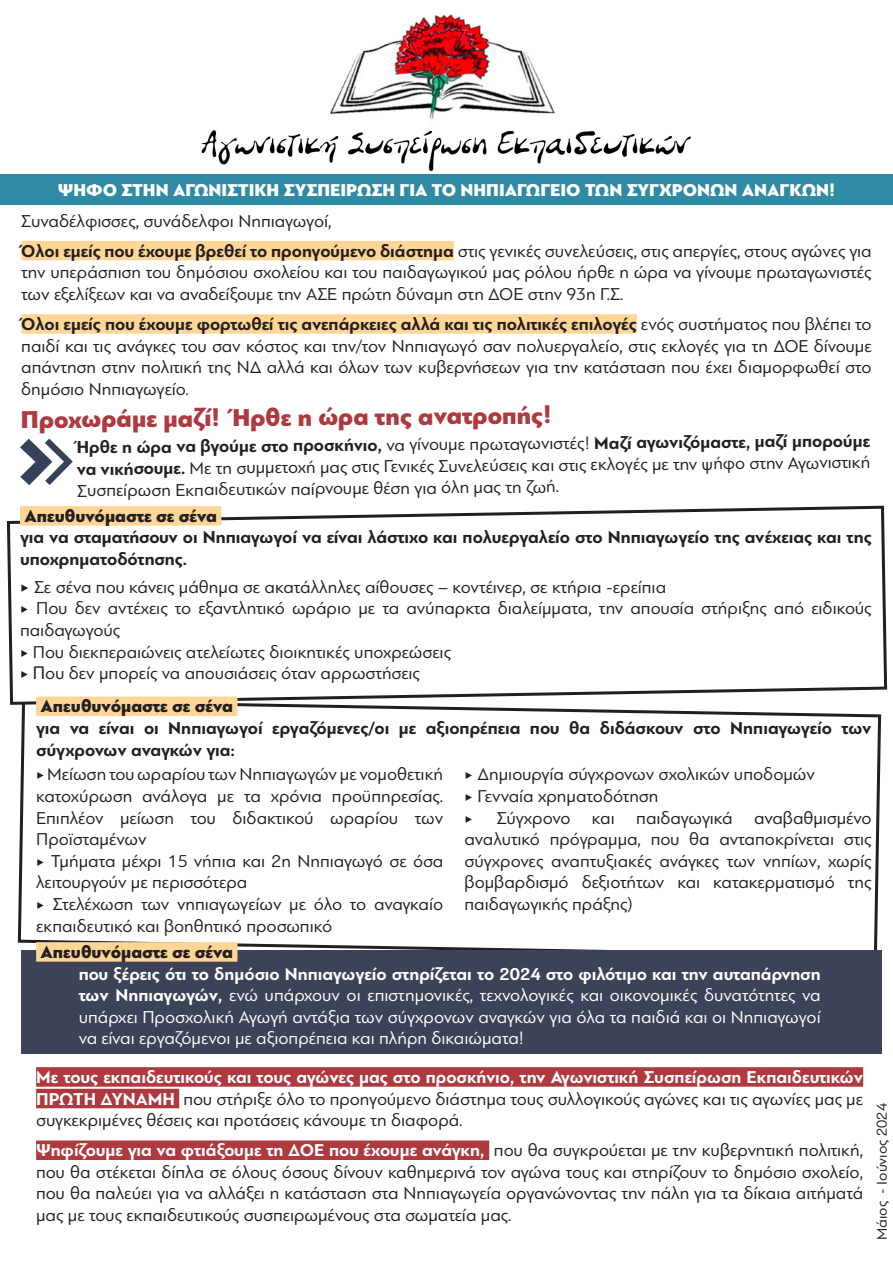
<style>
.page{position:relative;width:893px;height:1263px;background:#fff}
.page>*{position:absolute;margin:0;border:0;box-sizing:border-box;transform-origin:0 0}
.t1{font:900 25.5px "PF Bague Sans Pro";color:#ae3a3f}
.t2{font:18px/21.6px "PF Bague Sans Pro";color:#231f20;text-align:justify}
.t3{font:18px/21.6px "PF Bague Sans Pro";color:#fff;text-align:justify}
.t4{font:700 18px/21.6px "PF Bague Sans Pro";color:#231f20}
.t5{font:900 18px "PF Bague Sans Pro";color:#fff}
.t6{font:900 18px "PF Bague Sans Pro";color:#231f20}
.t7{font:18px "PF Beau Sans Pro";color:#231f20}
.t8{font:15px "PF Bague Sans Pro";color:#231f20}
.s1{font-weight:700}
.s2{font-family:"PF Beau Sans Pro";font-size:19.5px}
.s3{font-family:"PF Beau Sans Pro"}
.s4{font-weight:700;color:#fff}
</style>
<div class="page">
<svg style="left:17px;top:706px;width:865px;height:245px"></svg>
<div style="left:21px;top:951px;width:861px;height:103px;background:#3c4257"></div>
<svg style="left:6px;top:505px;width:882px;height:201px"></svg>
<img style="left:201px;top:14px;width:490px;height:157px">
<div style="left:0;top:175px;width:893px;height:30px;background:#2e8ba3"></div>
<div style="left:21px;top:241px;width:433px;height:19px;background:#ffd696"></div>
<div style="left:21px;top:314px;width:616px;height:20px;background:#ffd696"></div>
<svg style="left:20px;top:438px;width:53px;height:47px"></svg>
<div style="left:20px;top:506px;width:201px;height:20px;background:#ffd696"></div>
<div style="left:36px;top:942px;width:201px;height:20px;background:#ffd696"></div>
<div style="left:36px;top:1067px;width:827px;height:20px;background:#ae3a3f"></div>
<div style="left:36px;top:1089px;width:143px;height:19px;background:#ae3a3f"></div>
<div style="left:36px;top:1140px;width:453px;height:20px;background:#ae3a3f"></div>
<div style="left:36px;top:697px;width:201px;height:19px;background:#ffd696"></div>
<p class="t5" style="left:58px;top:179px;width:779px">ΨΗΦΟ ΣΤΗΝ ΑΓΩΝΙΣΤΙΚΗ ΣΥΣΠΕΙΡΩΣΗ ΓΙΑ ΤΟ ΝΗΠΙΑΓΩΓΕΙΟ ΤΩΝ ΣΥΓΧΡΟΝΩΝ ΑΝΑΓΚΩΝ!</p>
<p class="t2" style="left:21px;top:210px;width:312px">Συναδέλφισσες, συνάδελφοι Νηπιαγωγοί,</p>
<p class="t2" style="left:21px;top:240px;width:852px"><span class="s1">Όλοι εμείς που έχουμε βρεθεί το προηγούμενο διάστημα</span> στις γενικές συνελεύσεις, στις απεργίες, στους αγώνες για την υπεράσπιση του δημόσιου σχολείου και του παιδαγωγικού μας ρόλου ήρθε η ώρα να γίνουμε πρωταγωνιστές των εξελίξεων και να αναδείξουμε την ΑΣΕ πρώτη δύναμη στη ΔΟΕ στην 93η Γ.Σ.</p>
<p class="t2" style="left:21px;top:313px;width:852px"><span class="s1">Όλοι εμείς που έχουμε φορτωθεί τις ανεπάρκειες αλλά και τις πολιτικές επιλογές</span> ενός συστήματος που βλέπει το παιδί και τις ανάγκες του σαν κόστος και την/τον Νηπιαγωγό σαν πολυεργαλείο, στις εκλογές για τη ΔΟΕ δίνουμε απάντηση στην πολιτική της ΝΔ αλλά και όλων των κυβερνήσεων για την κατάσταση που έχει διαμορφωθεί στο δημόσιο Νηπιαγωγείο.</p>
<p class="t1" style="left:21px;top:406px;width:532px;rotate:-1deg">Προχωράμε μαζί! Ήρθε η ώρα της ανατροπής!</p>
<p class="t2" style="left:77px;top:433px;width:795px"><span class="s1">Ήρθε η ώρα να βγούμε στο προσκήνιο,</span> να γίνουμε πρωταγωνιστές! <span class="s1">Μαζί αγωνιζόμαστε, μαζί μ</span><sup>πορούμε </sup><span class="s1">να νικήσουμε.</span> Με τη συμμετοχή μας στις Γενικές Συνελεύσεις και στις εκλογές με την ψήφο στην Αγωνιστική</p>
<p class="t2" style="left:77px;top:478px;width:484px">Συσπείρωση Εκπαιδευτικών παίρνουμε θέση για όλη μας τη ζωή.</p>
<p class="t6" style="left:24px;top:505px;width:194px">Απευθυνόμαστε σε σένα</p>
<p class="t4" style="left:20px;top:527px;width:853px">για να σταματήσουν οι Νηπιαγωγοί να είναι λάστιχο και πολυεργαλείο στο Νηπιαγωγείο της ανέχειας και της υποχρηματοδότησης.</p>
<p class="t2" style="left:20px;top:576px;width:648px"><span class="s2">‣</span> Σε σένα που κάνεις μάθημα σε ακατάλληλες αίθουσες – κοντέινερ, σε κτήρια -ερείπια</p>
<p class="t2" style="left:20px;top:598px;width:853px"><span class="s3">‣</span> Που δεν αντέχεις το εξαντλητικό ωράριο με τα ανύπαρκτα διαλείμματα, την απουσία στήριξης από ειδικούς παιδαγωγούς</p>
<p class="t2" style="left:20px;top:641px;width:433px"><span class="s3">‣</span> Που διεκπεραιώνεις ατελείωτες διοικητικές υποχρεώσεις</p>
<p class="t2" style="left:20px;top:662px;width:402px"><span class="s3">‣ Π</span>ου δεν μπορείς να απουσιάσεις όταν αρρωστήσεις</p>
<p class="t6" style="left:40px;top:695px;width:194px">Απευθυνόμαστε σε σένα</p>
<p class="t4" style="left:36px;top:717px;width:837px">για να είναι οι Νηπιαγωγοί εργαζόμενες/οι με αξιοπρέπεια που θα διδάσκουν στο Νηπιαγωγείο των σύγχρονων αναγκών για:</p>
<p class="t2" style="left:36px;top:764px;width:409px"><span class="s3">‣</span> Μείωση του ωραρίου των Νηπιαγωγών με νομοθετική κατοχύρωση ανάλογα με τα χρόνια προϋπηρεσίας.<br>Επιπλέον μείωση του διδακτικού ωραρίου των Προϊσταμένων</p>
<p class="t2" style="left:36px;top:850px;width:409px"><span class="s3">‣</span> Τμήματα μέχρι 15 νήπια και 2η Νηπιαγωγό σε όσα λειτουργούν με περισσότερα</p>
<p class="t2" style="left:36px;top:893px;width:409px"><span class="s3">‣</span> Στελέχωση των νηπιαγωγείων με όλο το αναγκαίο εκπαιδευτικό και βοηθητικό προσωπικό</p>
<p class="t2" style="left:465px;top:764px;width:352px"><span class="s3">‣</span> Δημιουργία σύγχρονων σχολικών υποδομών</p>
<p class="t2" style="left:465px;top:785px;width:195px"><span class="s3">‣</span> Γενναία χρηματοδότηση</p>
<p class="t7" style="left:465px;top:807px;width:10px">‣</p>
<p class="t2" style="left:465px;top:807px;width:409px;text-indent:32px">Σύγχρονο και παιδαγωγικά αναβαθμισμένο αναλυτικό πρόγραμμα, που θα ανταποκρίνεται στις σύγχρονες αναπτυξιακές ανάγκες των νηπίων, χωρίς βομβαρδισμό δεξιοτήτων και κατακερματισμό της παιδαγωγικής πράξης)</p>
<p class="t6" style="left:40px;top:941px;width:194px">Απευθυνόμαστε σε σένα</p>
<p class="t3" style="left:79px;top:963px;width:744px"><span class="s1">που ξέρεις ότι το δημόσιο Νηπιαγωγείο στηρίζεται το 2024 στο φιλότιμο και την αυταπάρνηση των Νηπιαγωγών,</span> ενώ υπάρχουν οι επιστημονικές, τεχνολογικές και οικονομικές δυνατότητες να υπάρχει Προσχολική Αγωγή αντάξια των σύγχρονων αναγκών για όλα τα παιδιά και οι Νηπιαγωγοί να είναι εργαζόμενοι με αξιοπρέπεια και πλήρη δικαιώματα!</p>
<p class="t2" style="left:36px;top:1066px;width:829px"><span class="s4">Με τους εκπαιδευτικούς και τους αγώνες μας στο προσκήνιο, την Αγωνιστική Συσπείρωση Εκπαιδευτικών ΠΡΩΤΗ ΔΥΝΑΜΗ</span> που στήριξε όλο το προηγούμενο διάστημα τους συλλογικούς αγώνες και τις αγωνίες μας με συγκεκριμένες θέσεις και προτάσεις κάνουμε τη διαφορά.</p>
<p class="t2" style="left:36px;top:1139px;width:829px"><span class="s4">Ψηφίζουμε για να φτιάξουμε τη ΔΟΕ που έχουμε ανάγκη,</span> που θα συγκρούεται με την κυβερνητική πολιτική, που θα στέκεται δίπλα σε όλους όσους δίνουν καθημερινά τον αγώνα τους και στηρίζουν το δημόσιο σχολείο, που θα παλεύει για να αλλάξει η κατάσταση στα Νηπιαγωγεία οργανώνοντας την πάλη για τα δίκαια αιτήματά μας με τους εκπαιδευτικούς συσπειρωμένους στα σωματεία μας.</p>
<p class="t8" style="left:873px;top:1240px;width:138px;rotate:-90deg">Μάιος - Ιούνιος 2024</p>
</div>
